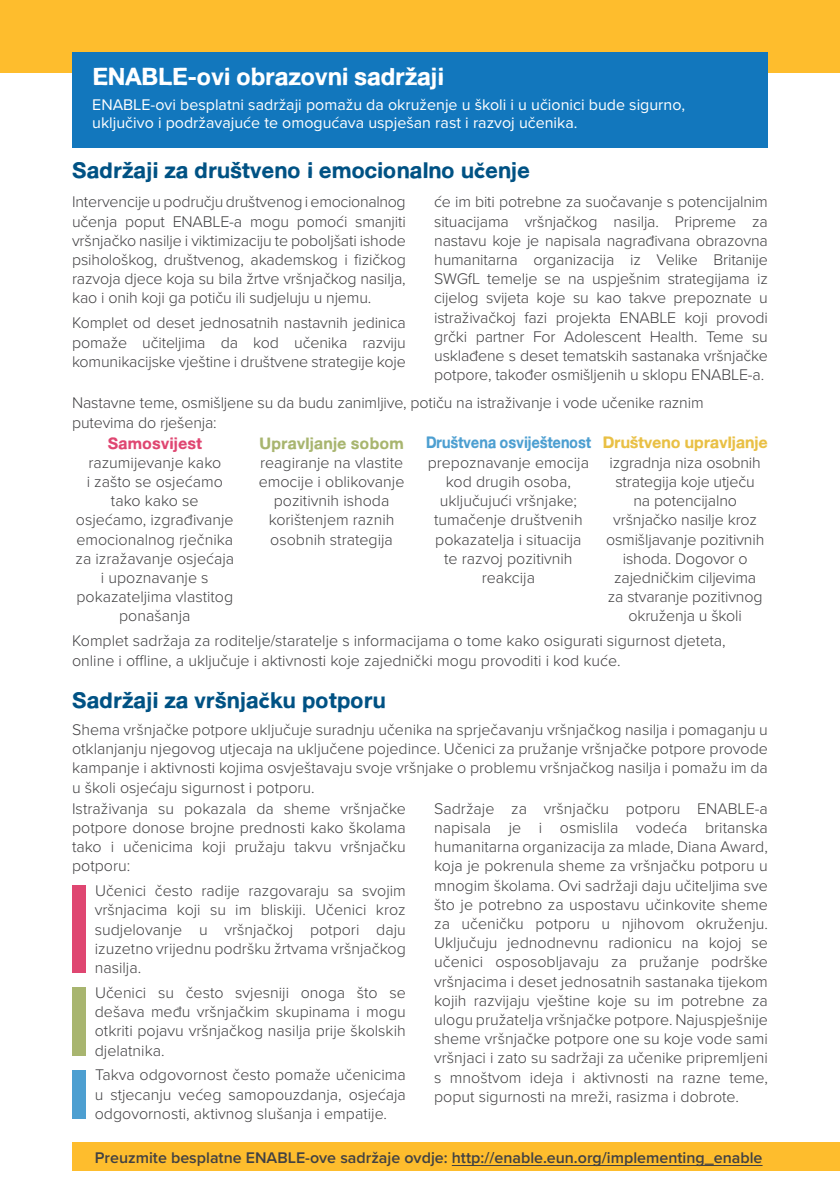
<style>
.page{position:relative;width:840px;height:1191px;background:#fff}
.page>*{position:absolute;margin:0;border:0;box-sizing:border-box;transform-origin:0 0}
.t1{font:700 24px "Sketchetik Fill";letter-spacing:-.01em;color:#fff}
.t2{font:700 22px "Sketchetik Fill";color:#005284}
.t3{font:300 16px/19.2px "Proxima Nova";color:#414042;text-align:justify}
.t4{font:16px/18px "Proxima Nova";color:#fff}
.t5{font:600 16px "Proxima Nova";color:#414142}
.t6{font:700 16px "Sketchetik Fill";letter-spacing:-.01em;color:#4d9fd1;scale:.91 1}
.t7{font:700 16px "Sketchetik Fill";letter-spacing:-.01em;color:#e9c045}
.t8{font:700 16px "Sketchetik Fill";color:#a8b56f}
.t9{font:700 16px "Sketchetik Fill";color:#df4671}
.s1{font-family:"Proxima Nova Extrabld";font-weight:400}
.s2{font-family:"Proxima Nova T";font-weight:100;font-size:24px;color:#fff}
</style>
<div class="page">
<div style="left:72px;top:1142px;width:767px;height:29px;background:#febd2d"></div>
<div style="left:0;top:0;width:839px;height:72px;background:#febd2d"></div>
<div style="left:72px;top:52px;width:695px;height:95px;background:#1277bd"></div>
<div style="left:72px;top:885px;width:14px;height:88px;background:#df4671"></div>
<div style="left:72px;top:987px;width:14px;height:68px;background:#a8b56f"></div>
<div style="left:72px;top:1070px;width:14px;height:48px;background:#4d9fd1"></div>
<hr style="left:451px;top:1165px;width:311px;height:1px;background:#414142">
<h1 class="t1" style="left:92px;top:62px;width:352px">ENABLE-ovi obrazovni sadržaji</h1>
<p class="t4" style="left:92px;top:96px;width:594px">ENABLE-ovi besplatni sadržaji pomažu da okruženje u školi i u učionici bude sigurno, uključivo i podržavajuće te omogućava uspješan rast i razvoj učenika.</p>
<h2 class="t2" style="left:72px;top:156px;width:459px">Sadržaji za društveno i emocionalno u<span class="s1">č</span>enje</h2>
<p class="t3" style="left:72px;top:193px;width:335px">Intervencije u području društvenog i emocionalnog učenja poput ENABLE-a mogu pomoći smanjiti vršnjačko nasilje i viktimizaciju te poboljšati ishode psihološkog, društvenog, akademskog i fizičkog razvoja djece koja su bila žrtve vršnjačkog nasilja, kao i onih koji ga potiču ili sudjeluju u njemu.</p>
<p class="t3" style="left:72px;top:314px;width:335px">Komplet od deset jednosatnih nastavnih jedinica pomaže učiteljima da kod učenika razviju komunikacijske vještine i društvene strategije koje</p>
<p class="t3" style="left:434px;top:193px;width:335px">će im biti potrebne za suočavanje s potencijalnim situacijama vršnjačkog nasilja. Pripreme za nastavu koje je napisala nagrađivana obrazovna humanitarna organizacija iz Velike Britanije SWGfL temelje se na uspješnim strategijama iz cijelog svijeta koje su kao takve prepoznate u istraživačkoj fazi projekta ENABLE koji provodi grčki partner For Adolescent Health. Teme su usklađene s deset tematskih sastanaka vršnjačke potpore, također osmišljenih u sklopu ENABLE-a.</p>
<p class="t3" style="left:72px;top:394px;width:632px">Nastavne teme, osmišljene su da budu zanimljive, potiču na istraživanje i vode učenike raznim putevima do rješenja:</p>
<p class="t7" style="left:602px;top:433px;width:167px">Društveno upravljanje</p>
<p class="t3" style="left:605px;top:453px;width:160px;text-align:center">izgradnja niza osobnih strategija koje utječu na potencijalno vršnjačko nasilje kroz osmišljavanje pozitivnih ishoda. Dogovor o zajedničkim ciljevima za stvaranje pozitivnog okruženja u školi</p>
<p class="t3" style="left:72px;top:632px;width:654px">Komplet sadržaja za roditelje/staratelje s informacijama o tome kako osigurati sigurnost djeteta, online i offline, a uključuje i aktivnosti koje zajednički mogu provoditi i kod kuće.</p>
<p class="t6" style="left:425px;top:433px;width:183px">Društvena osviještenost</p>
<p class="t3" style="left:427px;top:453px;width:163px;text-align:center">prepoznavanje emocija kod drugih osoba, uključujući vršnjake; tumačenje društvenih pokazatelja i situacija te razvoj pozitivnih reakcija</p>
<p class="t9" style="left:108px;top:433px;width:95px">Samosvijest</p>
<p class="t3" style="left:75px;top:453px;width:160px;text-align:center">razumijevanje kako<br>i zašto se osjećamo tako kako se osjećamo, izgrađivanje emocionalnog rječnika za izražavanje osjećaja i upoznavanje s pokazateljima vlastitog ponašanja</p>
<p class="t8" style="left:259px;top:433px;width:146px">Upravljanje sobom</p>
<p class="t3" style="left:258px;top:453px;width:147px;text-align:center">reagiranje na vlastite emocije i oblikovanje pozitivnih ishoda korištenjem raznih osobnih strategija</p>
<h2 class="t2" style="left:72px;top:686px;width:315px">Sadržaji za vršnja<span class="s1">č</span>ku potporu</h2>
<p class="t3" style="left:72px;top:720px;width:697px">Shema vršnjačke potpore uključuje suradnju učenika na sprječavanju vršnjačkog nasilja i pomaganju u otklanjanju njegovog utjecaja na uključene pojedince. Učenici za pružanje vršnjačke potpore provode kampanje i aktivnosti kojima osvještavaju svoje vršnjake o problemu vršnjačkog nasilja i pomažu im da u školi osjećaju sigurnost i potporu.</p>
<p class="t3" style="left:72px;top:799px;width:335px">Istraživanja su pokazala da sheme vršnjačke potpore donose brojne prednosti kako školama tako i učenicima koji pružaju takvu vršnjačku potporu:</p>
<p class="t3" style="left:95px;top:881px;width:312px;text-indent:-23px"><span class="s2">⊲</span> Učenici često radije razgovaraju sa svojim vršnjacima koji su im bliskiji. Učenici kroz sudjelovanje u vršnjačkoj potpori daju izuzetno vrijednu podršku žrtvama vršnjačkog nasilja.</p>
<p class="t3" style="left:95px;top:983px;width:312px;text-indent:-23px"><span class="s2">⊲</span> Učenici su često svjesniji onoga što se dešava među vršnjačkim skupinama i mogu otkriti pojavu vršnjačkog nasilja prije školskih djelatnika.</p>
<p class="t3" style="left:95px;top:1065px;width:312px;text-indent:-23px"><span class="s2">⊲</span> Takva odgovornost često pomaže učenicima u stjecanju većeg samopouzdanja, osjećaja odgovornosti, aktivnog slušanja i empatije.</p>
<p class="t3" style="left:434px;top:799px;width:335px">Sadržaje za vršnjačku potporu ENABLE-a napisala je i osmislila vodeća britanska humanitarna organizacija za mlade, Diana Award, koja je pokrenula sheme za vršnjačku potporu u mnogim školama. Ovi sadržaji daju učiteljima sve što je potrebno za uspostavu učinkovite sheme za učeničku potporu u njihovom okruženju.<br>Uključuju jednodnevnu radionicu na kojoj se učenici osposobljavaju za pružanje podrške vršnjacima i deset jednosatnih sastanaka tijekom kojih razvijaju vještine koje su im potrebne za ulogu pružatelja vršnjačke potpore. Najuspješnije sheme vršnjačke potpore one su koje vode sami vršnjaci i zato su sadržaji za učenike pripremljeni s mnoštvom ideja i aktivnosti na razne teme, poput sigurnosti na mreži, rasizma i dobrote.</p>
<p class="t5" style="left:95px;top:1147px;width:669px">Preuzmite besplatne ENABLE-ove sadržaje ovdje: http://enable.eun.org/implementing_enable</p>
</div>
